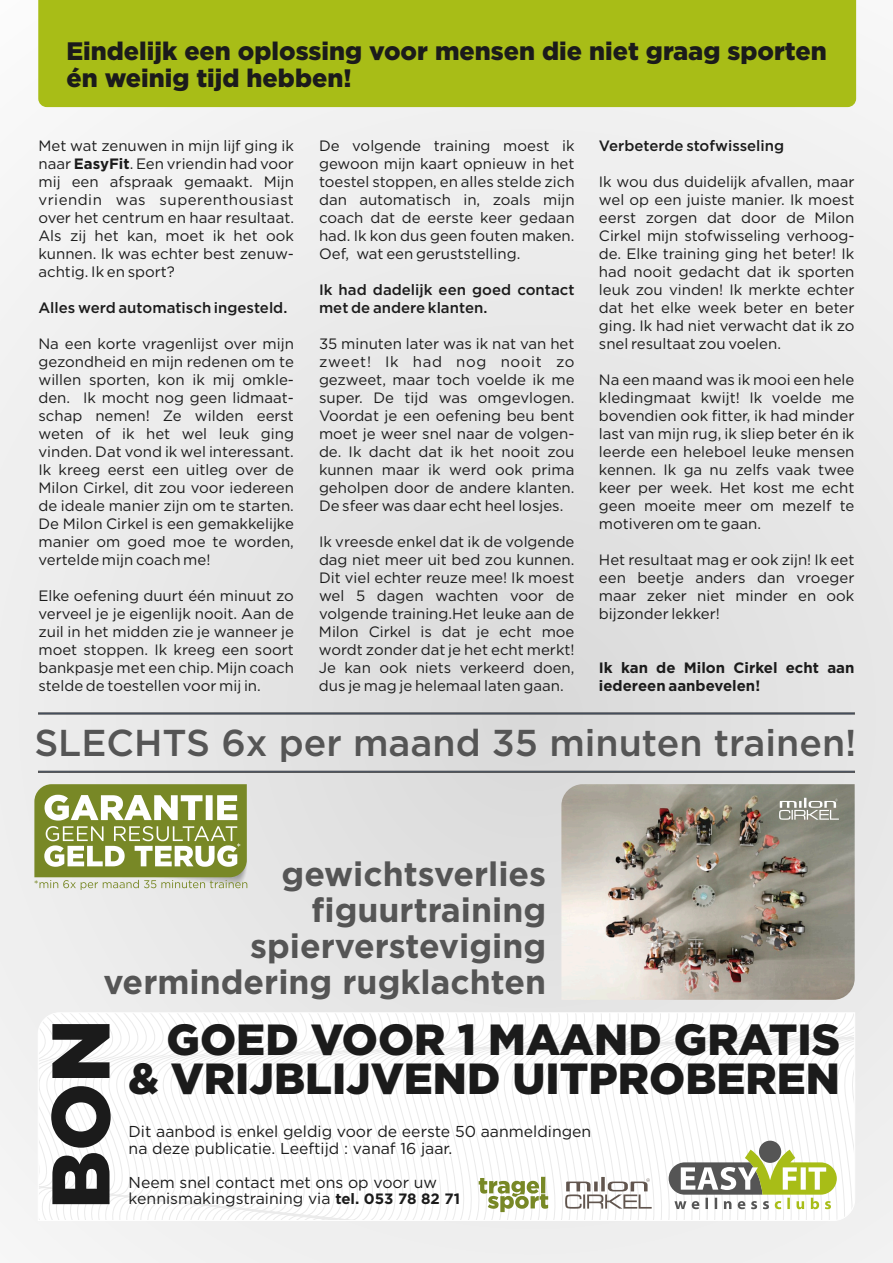
<style>
.page{position:relative;width:893px;height:1263px;background:#e9e9e9}
.page>*{position:absolute;margin:0;border:0;box-sizing:border-box;transform-origin:0 0}
.t1{font:900 81.6px "Gotham";color:#1b1b1b}
.t2{font:900 43.5px/39px "Gotham";color:#1b1b1b;text-align:right}
.t3{font:500 37.35px "Gotham";color:#555}
.t4{font:700 33.75px/36.2px "Gotham";color:#555;text-align:right}
.t5{font:900 25.2px/27px "Gotham";color:#1b1b1b}
.t6{font:15.75px/16.8px "Gotham";color:#1b1b1b}
.t7{font:15px/18px "Gotham";color:#1b1b1b;text-align:justify}
.t8{font:500 15px/18px "Gotham";color:#1b1b1b}
.t9{font:700 15px/18px "Gotham";color:#1b1b1b}
.s1{font-weight:700}
.s2{font-weight:700;font-size:15px}
</style>
<div class="page">
<img style="left:561px;top:784px;width:294px;height:216px">
<svg style="left:38px;top:712px;width:817px;height:3px;background:#6a6e74"></svg>
<svg style="left:38px;top:770px;width:817px;height:3px;background:#727479"></svg>
<svg style="left:779px;top:798px;width:60px;height:22px"></svg>
<svg style="left:34px;top:784px;width:214px;height:106px;background:#a7b174"></svg>
<div style="left:38px;top:0;width:818px;height:107px;background:#a8bd17"></div>
<svg style="left:38px;top:1013px;width:817px;height:207px"></svg>
<h3 class="t5" style="left:66px;top:39px;width:762px">Eindelijk een oplossing voor mensen die niet graag sporten én weinig tijd hebben!</h3>
<p class="t8" style="left:599px;top:137px;width:187px">Verbeterde stofwisseling</p>
<p class="t7" style="left:599px;top:173px;width:257px">Ik wou dus duidelijk afvallen, maar wel op een juiste manier. Ik moest eerst zorgen dat door de Milon Cirkel mijn stofwisseling verhoog&shy;de. Elke training ging het beter! Ik had nooit gedacht dat ik sporten leuk zou vinden! Ik merkte echter dat het elke week beter en beter ging. Ik had niet verwacht dat ik zo snel resultaat zou voelen.</p>
<p class="t7" style="left:599px;top:371px;width:257px">Na een maand was ik mooi een hele kledingmaat kwijt! Ik voelde me bovendien ook fitter, ik had minder last van mijn rug, ik sliep beter én ik leerde een heleboel leuke mensen kennen. Ik ga nu zelfs vaak twee keer per week. Het kost me echt geen moeite meer om mezelf te motiveren om te gaan.</p>
<p class="t7" style="left:599px;top:551px;width:257px">Het resultaat mag er ook zijn! Ik eet een beetje anders dan vroeger maar zeker niet minder en ook bijzonder lekker!</p>
<p class="t7" style="left:38px;top:137px;width:257px">Met wat zenuwen in mijn lijf ging ik naar <span class="s1">EasyFit</span>. Een vriendin had voor mij een afspraak gemaakt. Mijn vriendin was superenthousiast over het centrum en haar resultaat.<br>Als zij het kan, moet ik het ook kunnen. Ik was echter best zenuw&shy;achtig. Ik en sport?</p>
<p class="t8" style="left:38px;top:299px;width:250px">Alles werd automatisch ingesteld.</p>
<p class="t7" style="left:38px;top:335px;width:257px">Na een korte vragenlijst over mijn gezondheid en mijn redenen om te willen sporten, kon ik mij omkle&shy;den. Ik mocht nog geen lidmaat&shy;schap nemen! Ze wilden eerst weten of ik het wel leuk ging vinden. Dat vond ik wel interessant.<br>Ik kreeg eerst een uitleg over de Milon Cirkel, dit zou voor iedereen de ideale manier zijn om te starten.<br>De Milon Cirkel is een gemakkelijke manier om goed moe te worden, vertelde mijn coach me!</p>
<p class="t7" style="left:38px;top:587px;width:257px">Elke oefening duurt één minuut zo verveel je je eigenlijk nooit. Aan de zuil in het midden zie je wanneer je moet stoppen. Ik kreeg een soort bankpasje met een chip. Mijn coach stelde de toestellen voor mij in.</p>
<p class="t7" style="left:319px;top:137px;width:257px">De volgende training moest ik gewoon mijn kaart opnieuw in het toestel stoppen, en alles stelde zich dan automatisch in, zoals mijn coach dat de eerste keer gedaan had. Ik kon dus geen fouten maken.<br>Oef, wat een geruststelling.</p>
<p class="t8" style="left:319px;top:281px;width:257px">Ik had dadelijk een goed contact met de andere klanten.</p>
<p class="t7" style="left:319px;top:335px;width:257px">35 minuten later was ik nat van het zweet! Ik had nog nooit zo gezweet, maar toch voelde ik me super. De tijd was omgevlogen.<br>Voordat je een oefening beu bent moet je weer snel naar de volgen&shy;de. Ik dacht dat ik het nooit zou kunnen maar ik werd ook prima geholpen door de andere klanten.<br>De sfeer was daar echt heel losjes.</p>
<p class="t7" style="left:319px;top:533px;width:257px">Ik vreesde enkel dat ik de volgende dag niet meer uit bed zou kunnen.<br>Dit viel echter reuze mee! Ik moest wel 5 dagen wachten voor de volgende training.Het leuke aan de Milon Cirkel is dat je echt moe wordt zonder dat je het echt merkt!<br>Je kan ook niets verkeerd doen, dus je mag je helemaal laten gaan.</p>
<p class="t9" style="left:599px;top:659px;width:257px">Ik kan de Milon Cirkel echt aan iedereen aanbevelen!</p>
<h3 class="t3" style="left:34px;top:726px;width:824px">SLECHTS 6x per maand 35 minuten trainen!</h3>
<h3 class="t4" style="left:103px;top:858px;width:444px">gewichtsverlies figuurtraining spierversteviging vermindering rugklachten</h3>
<h1 class="t1" style="left:44px;top:1209px;width:192px;rotate:-90deg">BON</h1>
<h2 class="t2" style="left:128px;top:1022px;width:713px">GOED VOOR 1 MAAND GRATIS &amp; VRIJBLIJVEND UITPROBEREN</h2>
<p class="t6" style="left:129px;top:1124px;width:464px">Dit aanbod is enkel geldig voor de eerste 50 aanmeldingen na deze publicatie. Leeftijd : vanaf 16 jaar.</p>
<p class="t6" style="left:129px;top:1174px;width:333px">Neem snel contact met ons op voor uw kennismakingstraining via <span class="s2">tel. 053 78 82 71</span></p>
</div>
